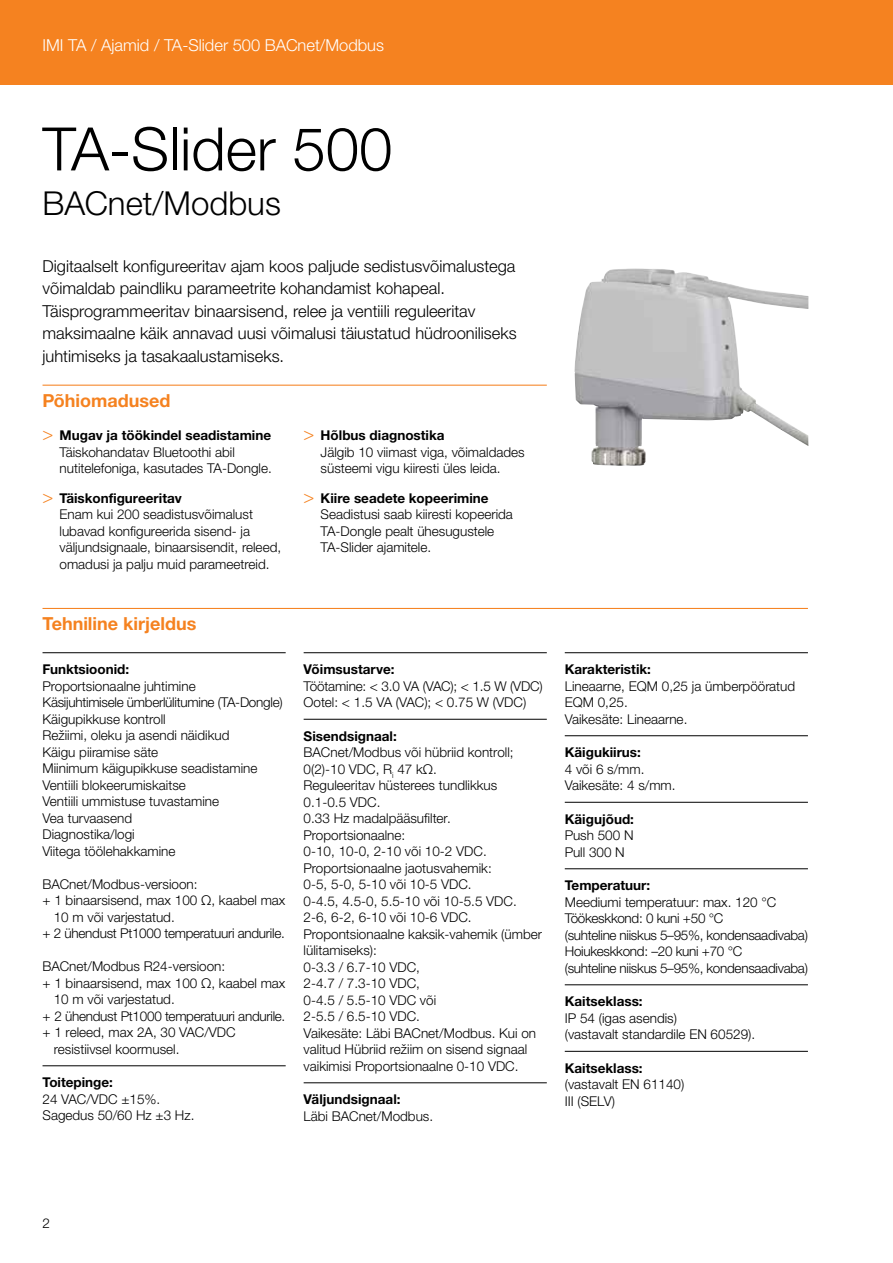
<style>
.page{position:relative;width:893px;height:1263px;background:#fff}
.page>*{position:absolute;margin:0;border:0;box-sizing:border-box;transform-origin:0 0}
.t1{font:300 60px "Helvetica Neue LTW1 G";color:#000}
.t2{font:300 33px "Helvetica Neue LTW1 G";color:#000}
.t3{font:700 18px "Helvetica Neue LTW1 G";color:#f58220}
.t4{font:300 16.5px/22.5px "Helvetica Neue LTW1 G";color:#000}
.t5{font:300 16.5px "Helvetica Neue LTW1 G";color:#fff}
.t6{font:300 13.5px/16.5px "Helvetica Neue LTW1 G";color:#000}
.t7{font:300 13.5px/16.5px "Helvetica Neue LTW1 G";letter-spacing:-.02em;color:#000}
.t8{font:700 13.5px "Helvetica Neue LTW1 G";color:#000}
.s1{font-family:"Helvetica Neue LT Std";font-size:18px;color:#f58220}
.s2{font-weight:700}
</style>
<div class="page">
<div style="left:0;top:0;width:893px;height:85px;background:#f58220"></div>
<hr style="left:43px;top:385px;width:504px;height:1px;background:#f58220">
<hr style="left:43px;top:608px;width:765px;height:1px;background:#f58220">
<hr style="left:43px;top:652px;width:243px;height:1px;background:#000">
<hr style="left:43px;top:1065px;width:243px;height:1px;background:#000">
<hr style="left:304px;top:652px;width:243px;height:1px;background:#000">
<hr style="left:304px;top:719px;width:243px;height:1px;background:#000">
<hr style="left:304px;top:1082px;width:243px;height:1px;background:#000">
<hr style="left:565px;top:652px;width:243px;height:1px;background:#000">
<hr style="left:565px;top:735px;width:243px;height:1px;background:#000">
<hr style="left:565px;top:802px;width:243px;height:1px;background:#000">
<hr style="left:565px;top:868px;width:243px;height:1px;background:#000">
<hr style="left:565px;top:984px;width:243px;height:1px;background:#000">
<hr style="left:565px;top:1051px;width:243px;height:1px;background:#000">
<img style="left:574px;top:268px;width:234px;height:198px">
<p class="t5" style="left:43px;top:35px;width:343px">IMI TA / Ajamid / TA-Slider 500 BACnet/Modbus</p>
<h1 class="t1" style="left:43px;top:112px;width:351px">TA-Slider 500</h1>
<h2 class="t2" style="left:43px;top:183px;width:240px">BACnet/Modbus</h2>
<p class="t4" style="left:43px;top:255px;width:476px">Digitaalselt konfigureeritav ajam koos paljude sedistusvõimalustega võimaldab paindliku parameetrite kohandamist kohapeal.<br>Täisprogrammeeritav binaarsisend, relee ja ventiili reguleeritav maksimaalne käik annavad uusi võimalusi täiustatud hüdrooniliseks juhtimiseks ja tasakaalustamiseks.</p>
<h3 class="t3" style="left:43px;top:389px;width:130px">Põhiomadused</h3>
<p class="t6" style="left:60px;top:427px;width:214px;text-indent:-17px"><span class="s1">&gt;</span> <span class="s2">Mugav ja töökindel seadistamine<br></span>Täiskohandatav Bluetoothi abil nutitelefoniga, kasutades TA-Dongle.</p>
<p class="t6" style="left:60px;top:490px;width:223px;text-indent:-17px"><span class="s1">&gt;</span> <span class="s2">Täiskonfigureeritav<br></span>Enam kui 200 seadistusvõimalust lubavad konfigureerida sisend- ja väljundsignaale, binaarsisendit, releed, omadusi ja palju muid parameetreid.</p>
<p class="t6" style="left:321px;top:427px;width:206px;text-indent:-17px"><span class="s1">&gt;</span> <span class="s2">Hõlbus diagnostika<br></span>Jälgib 10 viimast viga, võimaldades süsteemi vigu kiiresti üles leida.</p>
<p class="t6" style="left:321px;top:490px;width:194px;text-indent:-17px"><span class="s1">&gt;</span> <span class="s2">Kiire seadete kopeerimine<br></span>Seadistusi saab kiiresti kopeerida<br>TA-Dongle pealt ühesugustele<br>TA-Slider ajamitele.</p>
<h3 class="t3" style="left:43px;top:613px;width:156px">Tehniline kirjeldus</h3>
<p class="t8" style="left:43px;top:661px;width:88px">Funktsioonid:</p>
<p class="t6" style="left:43px;top:678px;width:242px">Proportsionaalne juhtimine<br>Käsijuhtimisele ümberlülitumine (TA-Dongle)<br>Käigupikkuse kontroll<br>Režiimi, oleku ja asendi näidikud<br>Käigu piiramise säte<br>Miinimum käigupikkuse seadistamine<br>Ventiili blokeerumiskaitse<br>Ventiili ummistuse tuvastamine<br>Vea turvaasend<br>Diagnostika/logi<br>Viitega töölehakkamine</p>
<p class="t6" style="left:43px;top:876px;width:157px">BACnet/Modbus-versioon:</p>
<p class="t6" style="left:43px;top:892px;width:244px">+ 1 binaarsisend, max 100 Ω, kaabel max</p>
<p class="t6" style="left:54px;top:909px;width:123px">10 m või varjestatud.</p>
<p class="t7" style="left:43px;top:925px;width:244px">+ 2 ühendust Pt1000 temperatuuri andurile.</p>
<p class="t6" style="left:43px;top:958px;width:184px">BACnet/Modbus R24-versioon:</p>
<p class="t6" style="left:43px;top:975px;width:244px">+ 1 binaarsisend, max 100 Ω, kaabel max</p>
<p class="t6" style="left:54px;top:991px;width:123px">10 m või varjestatud.</p>
<p class="t7" style="left:43px;top:1008px;width:244px">+ 2 ühendust Pt1000 temperatuuri andurile.</p>
<p class="t6" style="left:43px;top:1024px;width:195px">+ 1 releed, max 2A, 30 VAC/VDC</p>
<p class="t6" style="left:54px;top:1041px;width:127px">resistiivsel koormusel.</p>
<p class="t8" style="left:43px;top:1074px;width:72px">Toitepinge:</p>
<p class="t6" style="left:43px;top:1091px;width:153px">24 VAC/VDC ±15%.<br>Sagedus 50/60 Hz ±3 Hz.</p>
<p class="t8" style="left:304px;top:661px;width:92px">Võimsustarve:</p>
<p class="t6" style="left:304px;top:678px;width:241px">Töötamine: &lt; 3.0 VA (VAC); &lt; 1.5 W (VDC)<br>Ootel: &lt; 1.5 VA (VAC); &lt; 0.75 W (VDC)</p>
<p class="t8" style="left:304px;top:728px;width:95px">Sisendsignaal:</p>
<p class="t6" style="left:304px;top:744px;width:240px">BACnet/Modbus või hübriid kontroll;<br>0(2)-10 VDC, R<sub>i</sub> 47 kΩ.<br>Reguleeritav hüsterees tundlikkus<br>0.1-0.5 VDC.<br>0.33 Hz madalpääsufilter.<br>Proportsionaalne:<br>0-10, 10-0, 2-10 või 10-2 VDC.<br>Proportsionaalne jaotusvahemik:<br>0-5, 5-0, 5-10 või 10-5 VDC.<br>0-4.5, 4.5-0, 5.5-10 või 10-5.5 VDC.<br>2-6, 6-2, 6-10 või 10-6 VDC.<br>Propontsionaalne kaksik-vahemik (ümber lülitamiseks):<br>0-3.3 / 6.7-10 VDC,<br>2-4.7 / 7.3-10 VDC,<br>0-4.5 / 5.5-10 VDC või<br>2-5.5 / 6.5-10 VDC.<br>Vaikesäte: Läbi BACnet/Modbus. Kui on valitud Hübriid režiim on sisend signaal vaikimisi Proportsionaalne 0-10 VDC.</p>
<p class="t8" style="left:304px;top:1091px;width:98px">Väljundsignaal:</p>
<p class="t6" style="left:304px;top:1108px;width:131px">Läbi BACnet/Modbus.</p>
<p class="t8" style="left:565px;top:661px;width:88px">Karakteristik:</p>
<p class="t6" style="left:565px;top:678px;width:232px">Lineaarne, EQM 0,25 ja ümberpööratud<br>EQM 0,25.<br>Vaikesäte: Lineaarne.</p>
<p class="t8" style="left:565px;top:744px;width:78px">Käigukiirus:</p>
<p class="t6" style="left:565px;top:761px;width:112px">4 või 6 s/mm.<br>Vaikesäte: 4 s/mm.</p>
<p class="t8" style="left:565px;top:811px;width:71px">Käigujõud:</p>
<p class="t6" style="left:565px;top:827px;width:70px">Push 500 N<br>Pull 300 N</p>
<p class="t8" style="left:565px;top:877px;width:87px">Temperatuur:</p>
<p class="t7" style="left:565px;top:894px;width:245px">Meediumi temperatuur: max. 120 °C Töökeskkond: 0 kuni +50 °C<br>(suhteline niiskus 5–95%, kondensaadivaba)<br>Hoiukeskkond: –20 kuni +70 °C<br>(suhteline niiskus 5–95%, kondensaadivaba)</p>
<p class="t8" style="left:565px;top:993px;width:79px">Kaitseklass:</p>
<p class="t6" style="left:565px;top:1010px;width:192px">IP 54 (igas asendis)<br>(vastavalt standardile EN 60529).</p>
<p class="t8" style="left:565px;top:1060px;width:79px">Kaitseklass:</p>
<p class="t6" style="left:565px;top:1076px;width:121px">(vastavalt EN 61140)<br>III (SELV)</p>
<p class="t6" style="left:43px;top:1215px;width:9px">2</p>
</div>
